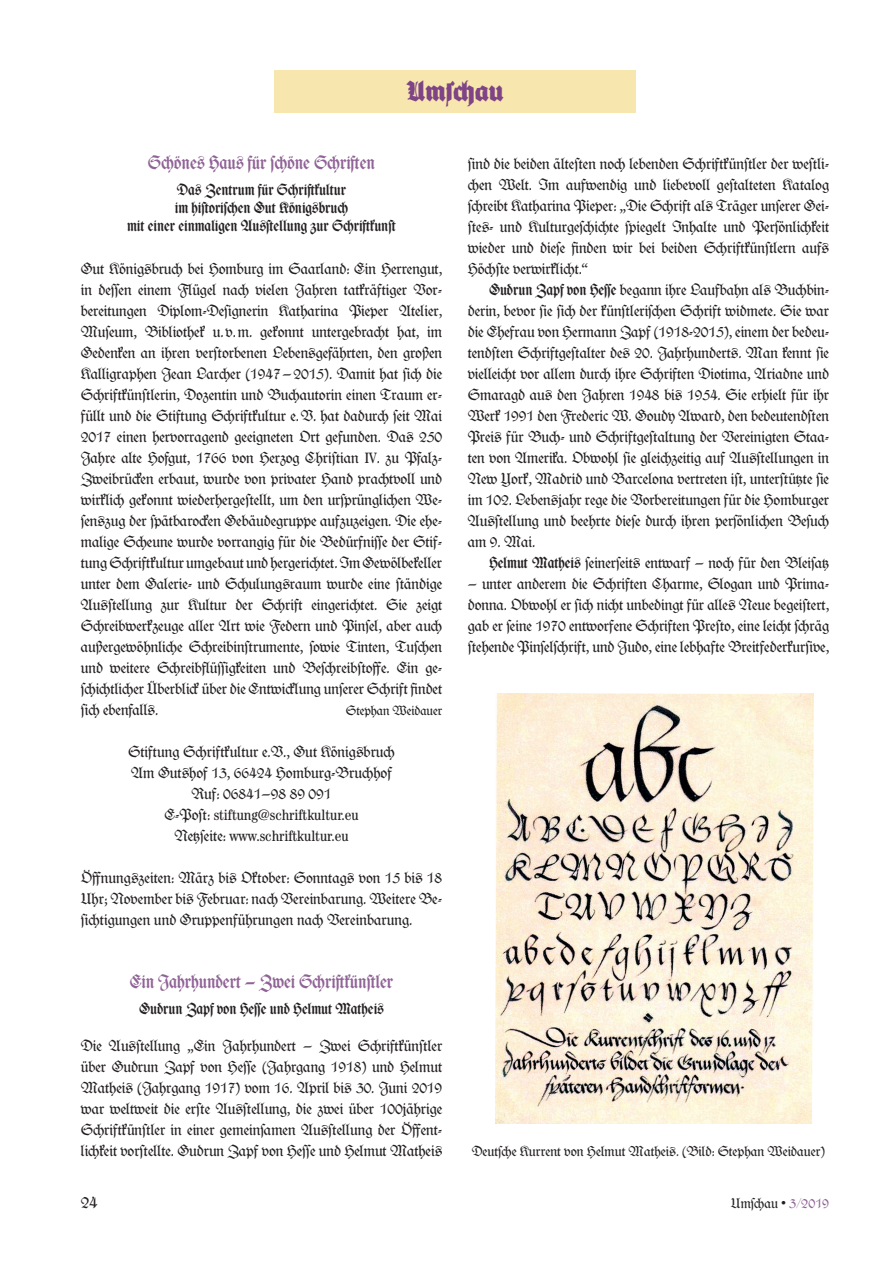
<style>
.page{position:relative;width:893px;height:1263px;background:#fff}
.page>*{position:absolute;margin:0;border:0;box-sizing:border-box;transform-origin:0 0}
.t1{font:30px "Wieynck Gotisch OT";color:#7e4485}
.t2{font:18px "Wieynck Fraktur OT Bold";letter-spacing:-.005em;color:#906396}
.t3{font:16.5px "Wieynck Fraktur OT Normal";color:#231f20}
.t4{font:15px/21px "Wieynck Fraktur OT Normal";letter-spacing:-.005em;color:#231f20;text-align:justify}
.t5{font:15px/18px "Wieynck Fraktur OT Bold";letter-spacing:-.005em;color:#231f20;text-align:center}
.t6{font:condensed 15px/21px "Century";color:#231f20;text-align:center}
.t7{font:13.5px "Wieynck Fraktur OT Normal";color:#231f20}
.t8{font:13.5px "Wieynck Fraktur OT Normal";color:#262324}
.t9{font:12.75px "Wieynck Fraktur OT Normal";letter-spacing:-.005em;color:#231f20}
.s1{font-family:"Century";font-stretch:condensed}
.s2{font-family:"Wieynck Fraktur OT Normal";font-stretch:normal}
.s3{font-family:"Wieynck Fraktur OT Bold"}
.s4{font-family:"Concorde Nova BQ";font-size:15px;color:#231f20}
.s5{color:#906396}
</style>
<div class="page">
<div style="left:274px;top:71px;width:362px;height:42px;background:#f7e6ae"></div>
<img style="left:495px;top:694px;width:318px;height:430px">
<h1 class="t1" style="left:406px;top:76px;width:99px">Umschau</h1>
<p class="t2" style="left:148px;top:153px;width:229px">Schönes Haus für schöne Schriften</p>
<p class="t5" style="left:127px;top:182px;width:270px">Das Zentrum für Schriftkultur<br>im historischen Gut Königsbruch<br>mit einer einmaligen Ausstellung zur Schriftkunst</p>
<p class="t4" style="left:81px;top:259px;width:363px">Gut Königsbruch bei Homburg im Saarland: Ein Herrengut, in dessen einem Flügel nach vielen Jahren tatkräftiger Vor&shy;bereitungen Diplom-Designerin Katharina Pieper Atelier, Museum, Bibliothek u.v.m. gekonnt untergebracht hat, im Gedenken an ihren verstorbenen Lebensgefährten, den großen Kalligraphen Jean Larcher (1947–2015). Damit hat sich die Schriftkünstlerin, Dozentin und Buchautorin einen Traum er&shy;füllt und die Stiftung Schriftkultur e.V. hat dadurch seit Mai 2017 einen hervorragend geeigneten Ort gefunden. Das 250<br>Jahre alte Hofgut, 1766 von Herzog Christian <span class="s1">IV</span>. zu Pfalz-Zweibrücken erbaut, wurde von privater Hand prachtvoll und wirklich gekonnt wiederhergestellt, um den ursprünglichen We&shy;senszug der spätbarocken Gebäudegruppe aufzuzeigen. Die ehe&shy;malige Scheune wurde vorrangig für die Bedürfnisse der Stif&shy;tung Schriftkultur umgebaut und hergerichtet. Im Gewölbekeller unter dem Galerie- und Schulungsraum wurde eine ständige Ausstellung zur Kultur der Schrift eingerichtet. Sie zeigt Schreibwerkzeuge aller Art wie Federn und Pinsel, aber auch außergewöhnliche Schreibinstrumente, sowie Tinten, Tuschen und weitere Schreibflüssigkeiten und Beschreibstoffe. Ein ge&shy;schichtlicher Überblick über die Entwicklung unserer Schrift findet sich ebenfalls .</p>
<p class="t9" style="left:346px;top:703px;width:98px">Stephan Weidauer</p>
<p class="t4" style="left:128px;top:742px;width:268px;text-align:center">Stiftung Schriftkultur e.V., Gut Königsbruch<br>Am Gutshof 13, 66424 Homburg-Bruchhof<br>Ruf: 06841–98 89 091</p>
<p class="t6" style="left:164px;top:804px;width:196px"><span class="s2">E-Post:</span> stiftung@schriftkultur.eu<br><span class="s2">Netzseite:</span> www.schriftkultur.eu</p>
<p class="t4" style="left:81px;top:868px;width:363px">Öffnungszeiten: März bis Oktober: Sonntags von 15 bis 18<br>Uhr; November bis Februar: nach Vereinbarung. Weitere Be&shy;sichtigungen und Gruppenführungen nach Vereinbarung.</p>
<p class="t2" style="left:130px;top:972px;width:265px">Ein Jahrhundert – Zwei Schriftkünstler</p>
<p class="t5" style="left:139px;top:1001px;width:246px">Gudrun Zapf von Hesse und Helmut Matheis</p>
<p class="t4" style="left:81px;top:1036px;width:363px">Die Ausstellung „Ein Jahrhundert – Zwei Schriftkünstler über Gudrun Zapf von Hesse (Jahrgang 1918) und Helmut Matheis (Jahrgang 1917) vom 16. April bis 30. Juni 2019 war weltweit die erste Ausstellung, die zwei über 100jährige Schriftkünstler in einer gemeinsamen Ausstellung der Öffent&shy;lichkeit vorstellte. Gudrun Zapf von Hesse und Helmut Matheis</p>
<p class="t4" style="left:468px;top:154px;width:363px;text-align:left">sind die beiden ältesten noch lebenden Schriftkünstler der westli&shy;chen Welt. Im aufwendig und liebevoll gestalteten Katalog schreibt Katharina Pieper: „Die Schrift als Träger unserer Gei&shy;stes- und Kulturgeschichte spiegelt Inhalte und Persönlichkeit wieder und diese finden wir bei beiden Schriftkünstlern aufs Höchste verwirklicht.“</p>
<p class="t4" style="left:468px;top:280px;width:363px;text-indent:21px"><span class="s3">Gudrun Zapf von Hesse</span> begann ihre Laufbahn als Buchbin&shy;derin, bevor sie sich der künstlerischen Schrift widmete. Sie war die Ehefrau von Hermann Zapf (1918-2015), einem der bedeu&shy;tendsten Schriftgestalter des 20. Jahrhunderts . Man kennt sie vielleicht vor allem durch ihre Schriften Diotima, Ariadne und Smaragd aus den Jahren 1948 bis 1954. Sie erhielt für ihr Werk 1991 den Frederic W. Goudy Award, den bedeutendsten Preis für Buch- und Schriftgestaltung der Vereinigten Staa&shy;ten von Amerika. Obwohl sie gleichzeitig auf Ausstellungen in New York, Madrid und Barcelona vertreten ist, unterstützte sie im 102. Lebensjahr rege die Vorbereitungen für die Homburger Ausstellung und beehrte diese durch ihren persönlichen Besuch am 9. Mai.</p>
<p class="t4" style="left:489px;top:553px;width:342px"><span class="s3">Helmut Matheis</span> seinerseits entwarf – noch für den Bleisatz</p>
<p class="t4" style="left:468px;top:574px;width:363px">– unter anderem die Schriften Charme, Slogan und Prima&shy;donna. Obwohl er sich nicht unbedingt für alles Neue begeistert, gab er seine 1970 entworfene Schriften Presto, eine leicht schräg stehende Pinselschrift, und Judo, eine lebhafte Breitfederkursive,</p>
<p class="t7" style="left:472px;top:1144px;width:355px">Deutsche Kurrent von Helmut Matheis . (Bild: Stephan Weidauer)</p>
<p class="t3" style="left:81px;top:1193px;width:18px">24</p>
<p class="t8" style="left:731px;top:1196px;width:100px">Umschau <span class="s4">•</span> <span class="s5">3/2019</span></p>
</div>
